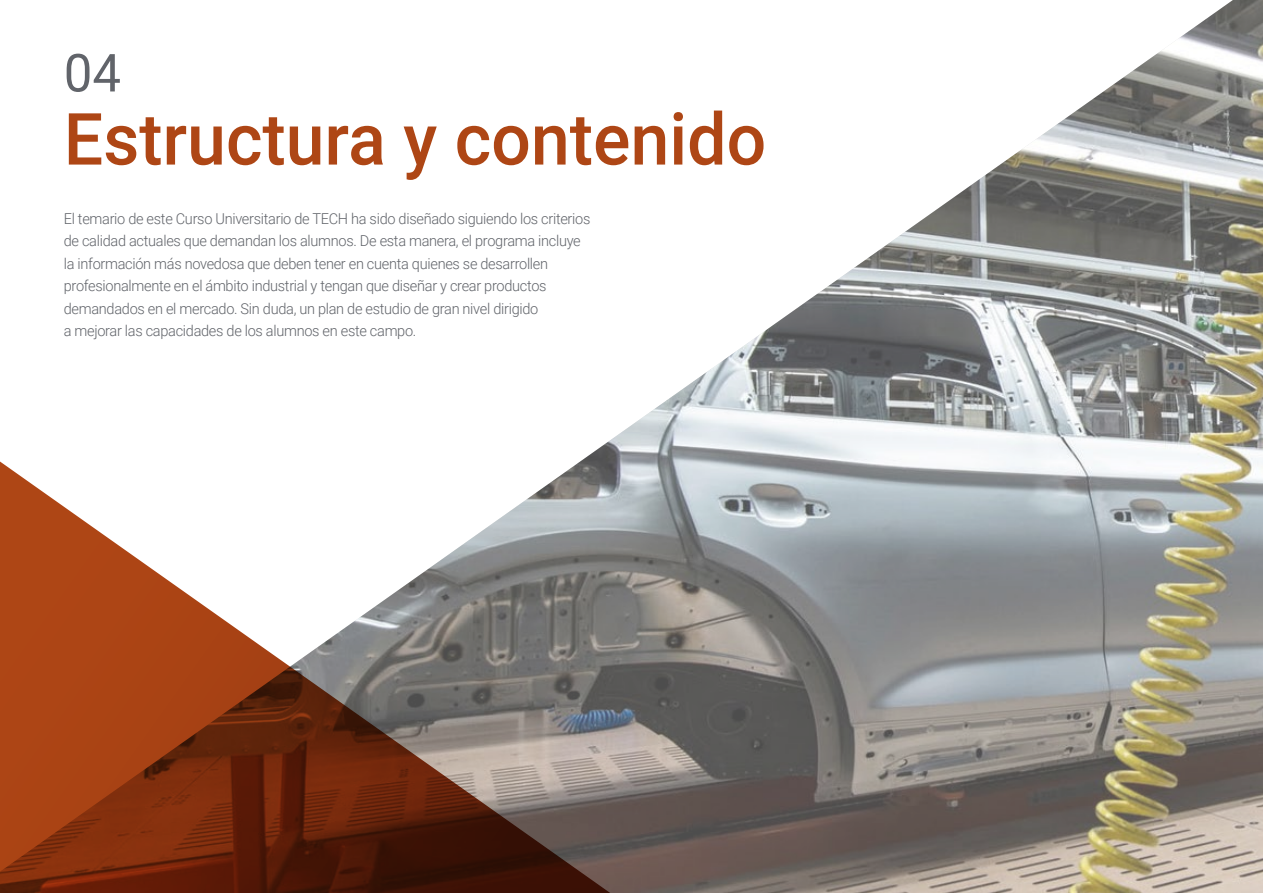
<style>
.page{position:relative;width:1263px;height:893px;background:#fff}
.page>*{position:absolute;margin:0;border:0;box-sizing:border-box;transform-origin:0 0}
.t1{font:500 72px "Roboto";color:#ae4615}
.t2{font:52.5px "Roboto";color:#61646a}
.t3{font:300 15px/22.5px "Roboto";letter-spacing:-.02em;color:#61646a}
</style>
<div class="page">
<img style="left:602px;top:0;width:661px;height:893px">
<svg style="left:0;top:446px;width:640px;height:447px"></svg>
<h2 class="t2" style="left:64px;top:36px;width:59px">04</h2>
<h1 class="t1" style="left:64px;top:89px;width:704px">Estructura y contenido</h1>
<p class="t3" style="left:64px;top:207px;width:528px">El temario de este Curso Universitario de TECH ha sido diseñado siguiendo los criterios de calidad actuales que demandan los alumnos. De esta manera, el programa incluye la información más novedosa que deben tener en cuenta quienes se desarrollen profesionalmente en el ámbito industrial y tengan que diseñar y crear productos demandados en el mercado. Sin duda, un plan de estudio de gran nivel dirigido<br>a mejorar las capacidades de los alumnos en este campo.</p>
</div>
